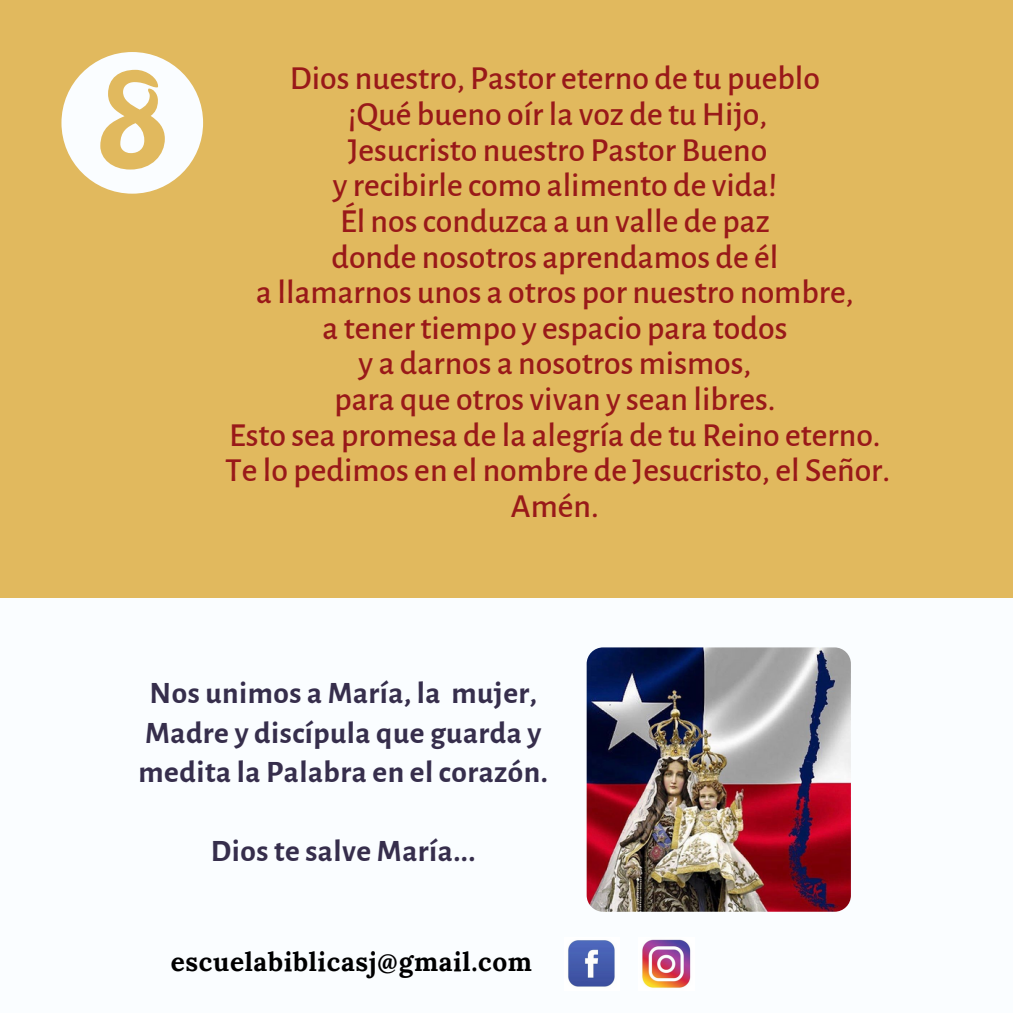
<style>
.page{position:relative;width:1013px;height:1013px;background:#fff}
.page>*{position:absolute;margin:0;border:0;box-sizing:border-box;transform-origin:0 0}
.t1{font:500 33.75px/35.6px "Alegreya Sans";color:#991919;text-align:center}
.t2{font:700 31.25px/39.4px "Alegreya Sans";letter-spacing:.015em;color:#362e4c;text-align:center}
.t3{font:700 26.25px "Lora";letter-spacing:.025em;color:#000}
</style>
<div class="page">
<div style="left:0;top:0;width:1012px;height:1012px;background:#e1b95e"></div>
<div style="left:0;top:598px;width:1012px;height:414px;background:#fafdff"></div>
<img style="left:642px;top:939px;width:49px;height:49px">
<img style="left:568px;top:940px;width:47px;height:47px">
<img style="left:586px;top:647px;width:264px;height:264px;border-radius:16px">
<svg style="left:61px;top:52px;width:142px;height:142px"></svg>
<p class="t1" style="left:225px;top:61px;width:666px">Dios nuestro, Pastor eterno de tu pueblo<br>¡Qué bueno oír la voz de tu Hijo,<br>Jesucristo nuestro Pastor Bueno<br>y recibirle como alimento de vida!<br>Él nos conduzca a un valle de paz<br>donde nosotros aprendamos de él<br>a llamarnos unos a otros por nuestro nombre,<br>a tener tiempo y espacio para todos<br>y a darnos a nosotros mismos,<br>para que otros vivan y sean libres.<br>Esto sea promesa de la alegría de tu Reino eterno.<br>Te lo pedimos en el nombre de Jesucristo, el Señor.<br>Amén.</p>
<p class="t2" style="left:139px;top:674px;width:411px">Nos unimos a María, la mujer,<br>Madre y discípula que guarda y medita la Palabra en el corazón.</p>
<p class="t2" style="left:211px;top:831px;width:266px">Dios te salve María...</p>
<p class="t3" style="left:171px;top:944px;width:363px">escuelabiblicasj@gmail.com</p>
</div>
